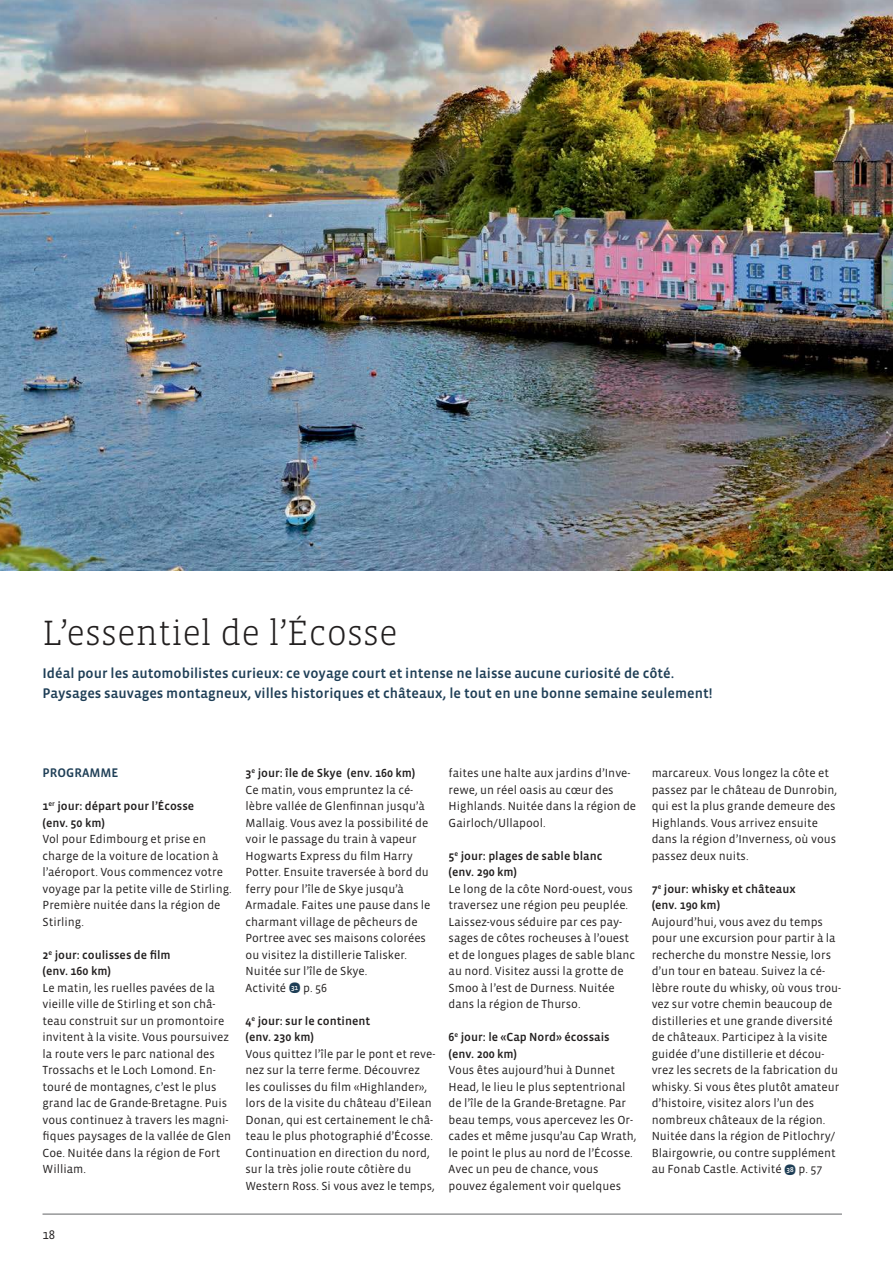
<style>
.page{position:relative;width:893px;height:1263px;background:#fff}
.page>*{position:absolute;margin:0;border:0;box-sizing:border-box;transform-origin:0 0}
.t1{font:300 36px "Vista Slab OT";color:#221f1f}
.t2{font:500 14.25px/20.2px "Vista Sans OT";color:#1e3e56}
.t3{font:500 12.75px "Vista Sans OT";color:#1e3e56}
.t4{font:12.75px "Vista Sans OT";color:#221f1f}
.t5{font:12px/16.5px "Vista Sans OT";color:#221f1f}
.t6{font:500 12px/16.5px "Vista Sans OT";color:#221f1f}
.s1{font-weight:500}
</style>
<div class="page">
<img style="left:0;top:0;width:893px;height:571px">
<hr style="left:43px;top:1214px;width:799px;height:1px;background:#626366">
<h1 class="t1" style="left:43px;top:616px;width:357px">L’essentiel de l’Écosse</h1>
<p class="t2" style="left:43px;top:664px;width:672px">Idéal pour les automobilistes curieux: ce voyage court et intense ne laisse aucune curiosité de côté.<br>Paysages sauvages montagneux, villes historiques et châteaux, le tout en une bonne semaine seulement!</p>
<p class="t3" style="left:43px;top:767px;width:78px">PROGRAMME</p>
<p class="t6" style="left:43px;top:798px;width:153px">1<sup>er</sup> jour: départ pour l’Écosse (env. 50 km)</p>
<p class="t5" style="left:43px;top:831px;width:191px">Vol pour Edimbourg et prise en charge de la voiture de location à l’aéroport. Vous commencez votre voyage par la petite ville de Stirling.<br>Première nuitée dans la région de<br>Stirling.</p>
<p class="t6" style="left:43px;top:947px;width:130px">2<sup>e</sup> jour: coulisses de film (env. 160 km)</p>
<p class="t5" style="left:43px;top:980px;width:190px">Le matin, les ruelles pavées de la vieille ville de Stirling et son châ&shy;teau construit sur un promontoire invitent à la visite. Vous poursuivez la route vers le parc national des<br>Trossachs et le Loch Lomond. En&shy;touré de montagnes, c’est le plus grand lac de Grande-Bretagne. Puis vous continuez à travers les magni&shy;fiques paysages de la vallée de Glen<br>Coe. Nuitée dans la région de Fort<br>William.</p>
<p class="t5" style="left:246px;top:765px;width:186px"><span class="s1">3</span><sup>e</sup> <span class="s1">jour: île de Skye (env. 160 km)<br></span>Ce matin, vous empruntez la cé&shy;lèbre vallée de Glenfinnan jusqu’à<br>Mallaig. Vous avez la possibilité de voir le passage du train à vapeur<br>Hogwarts Express du film Harry<br>Potter. Ensuite traversée à bord du ferry pour l’île de Skye jusqu’à<br>Armadale. Faites une pause dans le charmant village de pêcheurs de<br>Portree avec ses maisons colorées ou visitez la distillerie Talisker.<br>Nuitée sur l’île de Skye.<br>Activité</p>
<p class="t5" style="left:303px;top:980px;width:25px">p. 56</p>
<p class="t6" style="left:246px;top:1013px;width:126px">4<sup>e</sup> jour: sur le continent (env. 230 km)</p>
<p class="t5" style="left:246px;top:1046px;width:191px">Vous quittez l’île par le pont et reve&shy;nez sur la terre ferme. Découvrez les coulisses du film «Highlander», lors de la visite du château d’Eilean Donan, qui est certainement le châ&shy;teau le plus photographié d’Écosse.<br>Continuation en direction du nord, sur la très jolie route côtière du Western Ross. Si vous avez le temps,</p>
<p class="t5" style="left:449px;top:765px;width:189px">faites une halte aux jardins d’Inve&shy;rewe, un réel oasis au cœur des<br>Highlands. Nuitée dans la région de<br>Gairloch/Ullapool.</p>
<p class="t6" style="left:449px;top:848px;width:155px">5<sup>e</sup> jour: plages de sable blanc (env. 290 km)</p>
<p class="t5" style="left:449px;top:881px;width:188px">Le long de la côte Nord-ouest, vous traversez une région peu peuplée.<br>Laissez-vous séduire par ces pay&shy;sages de côtes rocheuses à l’ouest et de longues plages de sable blanc au nord. Visitez aussi la grotte de<br>Smoo à l’est de Durness. Nuitée dans la région de Thurso.</p>
<p class="t6" style="left:449px;top:1029px;width:163px">6<sup>e</sup> jour: le «Cap Nord» écossais (env. 200 km)</p>
<p class="t5" style="left:449px;top:1062px;width:189px">Vous êtes aujourd’hui à Dunnet<br>Head, le lieu le plus septentrional de l’île de la Grande-Bretagne. Par beau temps, vous apercevez les Or&shy;cades et même jusqu’au Cap Wrath, le point le plus au nord de l’Écosse.<br>Avec un peu de chance, vous pouvez également voir quelques</p>
<p class="t4" style="left:43px;top:1229px;width:14px">18</p>
<p class="t5" style="left:652px;top:765px;width:187px">marcareux. Vous longez la côte et passez par le château de Dunrobin, qui est la plus grande demeure des<br>Highlands. Vous arrivez ensuite dans la région d’Inverness, où vous passez deux nuits.</p>
<p class="t6" style="left:652px;top:881px;width:145px">7<sup>e</sup> jour: whisky et châteaux (env. 190 km)</p>
<p class="t5" style="left:652px;top:914px;width:191px">Aujourd’hui, vous avez du temps pour une excursion pour partir à la recherche du monstre Nessie, lors d’un tour en bateau. Suivez la cé&shy;lèbre route du whisky, où vous trou&shy;vez sur votre chemin beaucoup de distilleries et une grande diversité de châteaux. Participez à la visite guidée d’une distillerie et décou&shy;vrez les secrets de la fabrication du whisky. Si vous êtes plutôt amateur d’histoire, visitez alors l’un des nombreux châteaux de la région.<br>Nuitée dans la région de Pitlochry/ Blairgowrie, ou contre supplément au Fonab Castle. Activité</p>
<p class="t5" style="left:798px;top:1161px;width:25px">p. 57</p>
</div>
